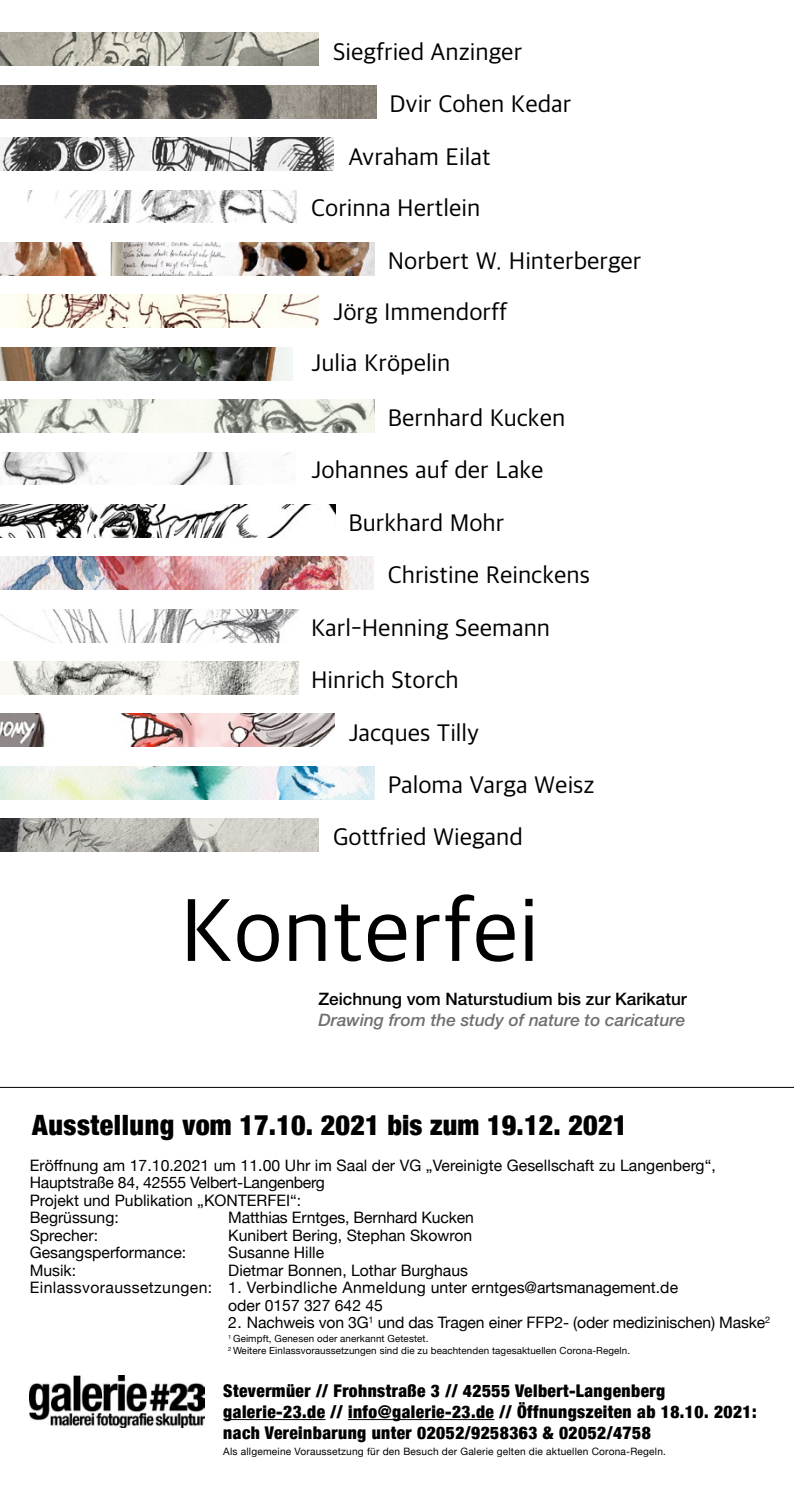
<style>
.page{position:relative;width:794px;height:1489px;background:#fff}
.page>*{position:absolute;margin:0;border:0;box-sizing:border-box;transform-origin:0 0}
.titel_apple_SD_gothi{font:91.88px "Apple SD Gothic Neo";color:#000}
.copy_regular_7_8_p{font:900 condensed 28px "Helvetica Neue";letter-spacing:.005em;color:#000}
.künstlernamen{font:24.68px "Apple SD Gothic Neo";color:#000}
.t1{font:900 condensed 17.5px/21px "Helvetica Neue";letter-spacing:.025em;color:#000}
.copy_deutsch_schwarz{font:500 17.15px "Helvetica Neue LT Std";color:#000}
.copy_englisch_grau_7{font:italic 500 17.15px "Helvetica Neue LT Std";color:#6f7070}
.black_8_p{font:15.75px "Helvetica Neue";color:#000}
.copy_regular_8_p{font:15.75px "Helvetica Neue";color:#000}
.black_8_p-2{font:15.75px "Helvetica Neue";letter-spacing:.025em;color:#000}
.copy_kleine_5_8p{font:10.15px "Helvetica Neue";letter-spacing:.02em;color:#000}
.black_8_p-3{font:9.8px "Helvetica Neue";letter-spacing:.01em;color:#000}
</style>
<div class="page">
<img style="left:0;top:33px;width:318px;height:33px">
<img style="left:27px;top:190px;width:270px;height:33px">
<img style="left:0;top:295px;width:318px;height:33px">
<img style="left:0;top:138px;width:334px;height:32px">
<img style="left:0;top:85px;width:376px;height:33px">
<img style="left:0;top:347px;width:292px;height:33px">
<img style="left:0;top:399px;width:375px;height:33px">
<img style="left:2px;top:452px;width:288px;height:33px">
<img style="left:0;top:504px;width:335px;height:33px">
<img style="left:0;top:609px;width:298px;height:33px">
<img style="left:0;top:661px;width:299px;height:33px">
<img style="left:0;top:714px;width:334px;height:32px">
<img style="left:0;top:766px;width:375px;height:33px">
<img style="left:0;top:242px;width:374px;height:33px">
<img style="left:0;top:818px;width:318px;height:33px">
<img style="left:0;top:556px;width:373px;height:33px">
<hr style="left:223px;top:1418px;width:102px;height:1px;background:#000">
<hr style="left:348px;top:1418px;width:146px;height:1px;background:#000">
<hr style="left:0;top:1086px;width:794px;height:1px;background:#000">
<img style="left:30px;top:1375px;width:175px;height:52px">
<p class="künstlernamen" style="left:333px;top:39px;width:191px">Siegfried Anzinger</p>
<p class="künstlernamen" style="left:389px;top:90px;width:183px">Dvir Cohen Kedar</p>
<p class="künstlernamen" style="left:348px;top:143px;width:144px">Avraham Eilat</p>
<p class="künstlernamen" style="left:311px;top:195px;width:171px">Corinna Hertlein</p>
<p class="künstlernamen" style="left:388px;top:248px;width:255px">Norbert W. Hinterberger</p>
<p class="künstlernamen" style="left:333px;top:299px;width:176px">Jörg Immendorff</p>
<p class="künstlernamen" style="left:311px;top:349px;width:141px">Julia Kröpelin</p>
<p class="künstlernamen" style="left:388px;top:404px;width:179px">Bernhard Kucken</p>
<p class="künstlernamen" style="left:311px;top:457px;width:234px">Johannes auf der Lake</p>
<p class="künstlernamen" style="left:348px;top:509px;width:157px">Burkhard Mohr</p>
<p class="künstlernamen" style="left:388px;top:561px;width:204px">Christine Reinckens</p>
<p class="künstlernamen" style="left:311px;top:614px;width:240px">Karl-Henning Seemann</p>
<p class="künstlernamen" style="left:311px;top:666px;width:149px">Hinrich Storch</p>
<p class="künstlernamen" style="left:348px;top:719px;width:132px">Jacques Tilly</p>
<p class="künstlernamen" style="left:388px;top:771px;width:208px">Paloma Varga Weisz</p>
<p class="künstlernamen" style="left:333px;top:823px;width:191px">Gottfried Wiegand</p>
<p class="titel_apple_SD_gothi" style="left:180px;top:882px;width:361px">Konterfei</p>
<p class="copy_deutsch_schwarz" style="left:318px;top:988px;width:370px">Zeichnung vom Naturstudium bis zur Karikatur</p>
<p class="copy_englisch_grau_7" style="left:318px;top:1009px;width:368px">Drawing from the study of nature to caricature</p>
<p class="copy_regular_7_8_p" style="left:32px;top:1102px;width:596px">Ausstellung vom 17.10. 2021 bis zum 19.12. 2021</p>
<p class="black_8_p" style="left:30px;top:1153px;width:687px">Eröffnung am 17.10.2021 um 11.00 Uhr im Saal der VG „Vereinigte Gesellschaft zu Langenberg“,</p>
<p class="black_8_p" style="left:30px;top:1171px;width:296px">Hauptstraße 84, 42555 Velbert-Langenberg</p>
<p class="copy_regular_8_p" style="left:30px;top:1188px;width:273px">Projekt und Publikation „KONTERFEI“:</p>
<p class="copy_regular_8_p" style="left:30px;top:1206px;width:90px">Begrüssung:</p>
<p class="copy_regular_8_p" style="left:228px;top:1206px;width:247px">Matthias Erntges, Bernhard Kucken</p>
<p class="copy_regular_8_p" style="left:30px;top:1223px;width:70px">Sprecher:</p>
<p class="copy_regular_8_p" style="left:228px;top:1223px;width:245px">Kunibert Bering, Stephan Skowron</p>
<p class="copy_regular_8_p" style="left:30px;top:1241px;width:158px">Gesangsperformance:</p>
<p class="copy_regular_8_p" style="left:228px;top:1241px;width:97px">Susanne Hille</p>
<p class="copy_regular_8_p" style="left:30px;top:1258px;width:48px">Musik:</p>
<p class="copy_regular_8_p" style="left:228px;top:1258px;width:241px">Dietmar Bonnen, Lothar Burghaus</p>
<p class="black_8_p-2" style="left:30px;top:1276px;width:650px">Einlassvoraussetzungen: 1. Verbindliche Anmeldung unter erntges@artsmanagement.de</p>
<p class="black_8_p" style="left:228px;top:1293px;width:156px">oder 0157 327 642 45</p>
<p class="black_8_p" style="left:228px;top:1311px;width:543px">2. Nachweis von 3G<sup>1</sup> und das Tragen einer FFP2- (oder medizinischen) Maske<sup>2</sup></p>
<p class="black_8_p-3" style="left:228px;top:1331px;width:202px"><sup>1</sup> Geimpft, Genesen oder anerkannt Getestet.</p>
<p class="black_8_p-3" style="left:228px;top:1343px;width:403px"><sup>2</sup> Weitere Einlassvoraussetzungen sind die zu beachtenden tagesaktuellen Corona-Regeln.</p>
<p class="t1" style="left:223px;top:1378px;width:535px">Stevermüer // Frohnstraße 3 // 42555 Velbert-Langenberg galerie-23.de // info@galerie-23.de // Öffnungszeiten ab 18.10. 2021: nach Vereinbarung unter 02052/9258363 &amp; 02052/4758</p>
<p class="copy_kleine_5_8p" style="left:223px;top:1444px;width:444px">Als allgemeine Voraussetzung für den Besuch der Galerie gelten die aktuellen Corona-Regeln.</p>
</div>
